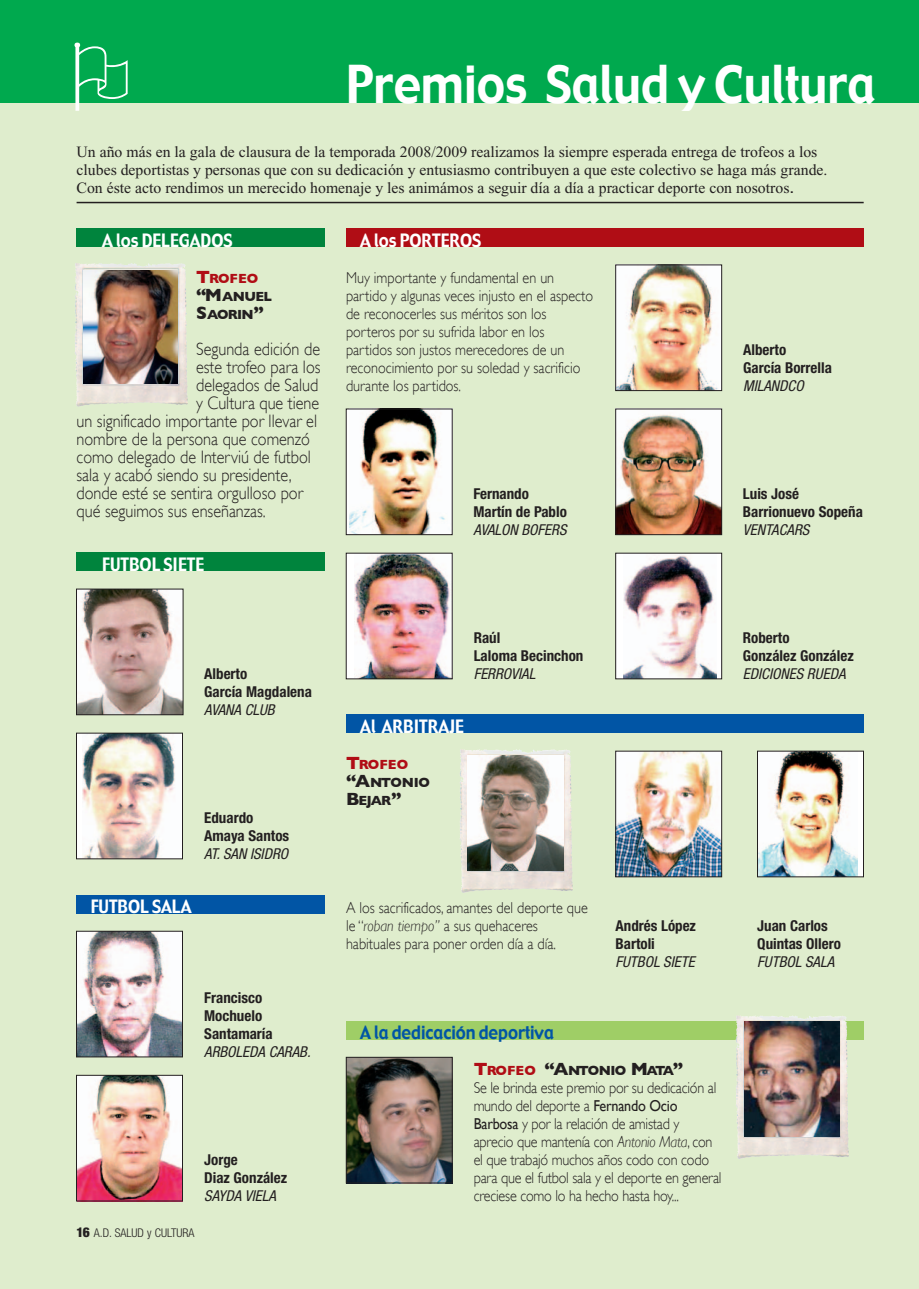
<style>
.page{position:relative;width:919px;height:1289px;background:#fff}
.page>*{position:absolute;margin:0;border:0;box-sizing:border-box;transform-origin:0 0}
.t1{font:51px "Gadget";color:#fff;scale:.9 1}
.t2{font:300 18px "Gill Sans";color:#231f20;scale:.9 1}
.t3{font:18px "Gadget";color:#fff;scale:.9 1}
.t4{font:18px "Gadget";color:#0155a5;scale:.9 1}
.t5{font:300 15.75px/18px "Gill Sans";color:#231f20;scale:.9 1}
.t6{font:15.75px/18px "Times New Roman";color:#231f20}
.t7{font:700 condensed 15px/18px "Helvetica Neue";color:#231f20}
.t8{font:700 13.5px/18px "Gill Sans";letter-spacing:-.045em;color:#231f20}
.t9{font:300 condensed 12px "Helvetica Neue";color:#231f20}
.s1{font-family:"Helvetica";font-size:18px}
.s2{font-size:18px;color:#b00d15}
.s3{color:#b00d15}
.s4{font-size:18px}
.s5{font-weight:400;font-style:italic}
.s6{font-weight:900;font-size:13.5px}
.s7{font-style:italic}
.s8{font-weight:400}
</style>
<div class="page">
<div style="left:0;top:93px;width:918px;height:1195px;background:#dfedcd"></div>
<img style="left:348px;top:1059px;width:102px;height:122px">
<div style="left:346px;top:1057px;width:106px;height:126px;border:1px solid #231f20"></div>
<img style="left:617px;top:411px;width:102px;height:122px">
<div style="left:615px;top:409px;width:106px;height:126px;border:1px solid #231f20"></div>
<img style="left:349px;top:411px;width:101px;height:122px">
<div style="left:346px;top:409px;width:106px;height:126px;border:1px solid #231f20"></div>
<img style="left:617px;top:753px;width:102px;height:122px">
<div style="left:615px;top:751px;width:106px;height:126px;border:1px solid #231f20"></div>
<div style="left:0;top:0;width:918px;height:103px;background:#00a94e"></div>
<div style="left:77px;top:553px;width:248px;height:18px;background:#00843d"></div>
<div style="left:77px;top:229px;width:248px;height:18px;background:#00843d"></div>
<div style="left:77px;top:895px;width:248px;height:18px;background:#0155a5"></div>
<div style="left:346px;top:715px;width:517px;height:18px;background:#0155a5"></div>
<div style="left:346px;top:1021px;width:517px;height:18px;background:#9fce66"></div>
<div style="left:346px;top:229px;width:517px;height:18px;background:#b00d15"></div>
<img style="left:617px;top:267px;width:102px;height:122px">
<div style="left:615px;top:265px;width:106px;height:126px;border:1px solid #231f20"></div>
<div style="left:757px;top:751px;width:106px;height:125px;background:#fff"></div>
<img style="left:759px;top:753px;width:98px;height:122px">
<div style="left:757px;top:751px;width:106px;height:126px;border:1px solid #231f20"></div>
<img style="left:78px;top:591px;width:103px;height:122px">
<div style="left:76px;top:589px;width:107px;height:126px;border:1px solid #231f20"></div>
<div style="left:346px;top:553px;width:106px;height:126px;background:#fff"></div>
<img style="left:354px;top:555px;width:96px;height:122px">
<div style="left:615px;top:553px;width:106px;height:126px;background:#fff"></div>
<img style="left:623px;top:555px;width:93px;height:122px">
<div style="left:615px;top:553px;width:106px;height:126px;border:1px solid #231f20"></div>
<img style="left:78px;top:933px;width:103px;height:122px">
<div style="left:76px;top:931px;width:107px;height:126px;border:1px solid #231f20"></div>
<div style="left:76px;top:733px;width:106px;height:125px;background:#fff"></div>
<img style="left:83px;top:735px;width:92px;height:122px">
<div style="left:76px;top:733px;width:107px;height:126px;border:1px solid #231f20"></div>
<img style="left:78px;top:1077px;width:103px;height:122px">
<div style="left:76px;top:1075px;width:107px;height:126px;border:1px solid #231f20"></div>
<hr style="left:77px;top:202px;width:786px;height:1px;background:#231f20">
<img style="left:79px;top:263px;width:106px;height:5px">
<img style="left:84px;top:270px;width:94px;height:114px">
<img style="left:740px;top:1015px;width:106px;height:5px">
<img style="left:744px;top:1021px;width:95px;height:115px">
<img style="left:464px;top:749px;width:106px;height:5px">
<img style="left:467px;top:755px;width:96px;height:115px">
<p class="t1" style="left:346px;top:52px;width:589px">Premios Salud y Cultura</p>
<p class="t6" style="left:77px;top:144px;width:752px">Un año más en la gala de clausura de la temporada 2008/2009 realizamos la siempre esperada entrega de trofeos a los clubes deportistas y personas que con su dedicación y entusiasmo contribuyen a que este colectivo se haga más grande.<br>Con éste acto rendimos un merecido homenaje y les animámos a seguir día a día a practicar deporte con nosotros<span class="s1">.</span></p>
<p class="t3" style="left:102px;top:229px;width:146px">A los DELEGADOS</p>
<p class="t8" style="left:196px;top:269px;width:77px"><span class="s2">T</span><span class="s3">ROFEO </span><span class="s4">“M</span>ANUEL<br><span class="s4">S</span>AORIN<span class="s4">”</span></p>
<p class="t2" style="left:196px;top:338px;width:139px">Segunda edición de</p>
<p class="t2" style="left:196px;top:356px;width:140px">este trofeo para los</p>
<p class="t2" style="left:196px;top:374px;width:137px">delegados de Salud</p>
<p class="t2" style="left:196px;top:392px;width:138px">y Cultura que tiene</p>
<p class="t2" style="left:77px;top:410px;width:269px">un significado importante por llevar el</p>
<p class="t2" style="left:77px;top:428px;width:261px">nombre de la persona que comenzó</p>
<p class="t2" style="left:77px;top:446px;width:262px">como delegado de Interviú de futbol</p>
<p class="t2" style="left:77px;top:464px;width:240px">sala y acabó siendo su presidente,</p>
<p class="t2" style="left:77px;top:482px;width:253px">donde esté se sentira orgulloso por</p>
<p class="t2" style="left:77px;top:500px;width:212px">qué seguimos sus enseñanzas.</p>
<p class="t3" style="left:102px;top:553px;width:115px">FUTBOL SIETE</p>
<p class="t7" style="left:204px;top:666px;width:109px">Alberto<br>García Magdalena<br><span class="s5">AVANA CLUB</span></p>
<p class="t7" style="left:204px;top:810px;width:88px">Eduardo<br>Amaya Santos<br><span class="s5">AT. SAN ISIDRO</span></p>
<p class="t3" style="left:91px;top:895px;width:113px">FUTBOL SALA</p>
<p class="t7" style="left:204px;top:990px;width:111px">Francisco<br>Mochuelo<br>Santamaría<br><span class="s5">ARBOLEDA CARAB.</span></p>
<p class="t7" style="left:204px;top:1152px;width:84px">Jorge<br>Diaz González<br><span class="s5">SAYDA VIELA</span></p>
<p class="t9" style="left:77px;top:1228px;width:119px"><span class="s6">16</span> A.D. SALUD y CULTURA</p>
<p class="t3" style="left:360px;top:229px;width:136px">A los PORTEROS</p>
<p class="t5" style="left:346px;top:268px;width:276px">Muy importante y fundamental en un partido y algunas veces injusto en el aspecto de reconocerles sus méritos son los porteros por su sufrida labor en los partidos son justos merecedores de un reconocimiento por su soledad y sacrificio durante los partidos.</p>
<p class="t7" style="left:473px;top:486px;width:97px">Fernando<br>Martín de Pablo<br><span class="s5">AVALON BOFERS</span></p>
<p class="t7" style="left:743px;top:342px;width:90px">Alberto<br>García Borrella<br><span class="s5">MILANDCO</span></p>
<p class="t7" style="left:742px;top:486px;width:121px">Luis José<br>Barrionuevo Sopeña<br><span class="s5">VENTACARS</span></p>
<p class="t7" style="left:473px;top:630px;width:111px">Raúl<br>Laloma Becinchon<br><span class="s5">FERROVIAL</span></p>
<p class="t7" style="left:742px;top:630px;width:112px">Roberto<br>González González<br><span class="s5">EDICIONES RUEDA</span></p>
<p class="t3" style="left:360px;top:715px;width:117px">Al ARBITRAJE</p>
<p class="t8" style="left:346px;top:755px;width:85px"><span class="s2">T</span><span class="s3">ROFEO </span><span class="s4">“A</span>NTONIO<br><span class="s4">B</span>EJAR<span class="s4">”</span></p>
<p class="t5" style="left:346px;top:898px;width:270px">A los sacrificados, amantes del deporte que le “<span class="s7">roban tiempo”</span> a sus quehaceres habituales para poner orden día a día.</p>
<p class="t4" style="left:360px;top:1021px;width:217px">A la dedicación deportiva</p>
<p class="t7" style="left:615px;top:918px;width:83px">Andrés López<br>Bartoli<br><span class="s5">FUTBOL SIETE</span></p>
<p class="t7" style="left:757px;top:918px;width:85px">Juan Carlos<br>Quintas Ollero<br><span class="s5">FUTBOL SALA</span></p>
<p class="t8" style="left:473px;top:1061px;width:211px"><span class="s2">T</span><span class="s3">ROFEO</span> <span class="s4">“A</span>NTONIO <span class="s4">M</span>ATA<span class="s4">”</span></p>
<p class="t5" style="left:473px;top:1078px;width:277px">Se le brinda este premio por su dedicación al mundo del deporte a <span class="s8">Fernando Ocio Barbosa</span> y por la relación de amistad y aprecio que mantenía con <span class="s7">Antonio Mata</span>, con el que trabajó muchos años codo con codo para que el futbol sala y el deporte en general creciese como lo ha hecho hasta hoy...</p>
</div>
